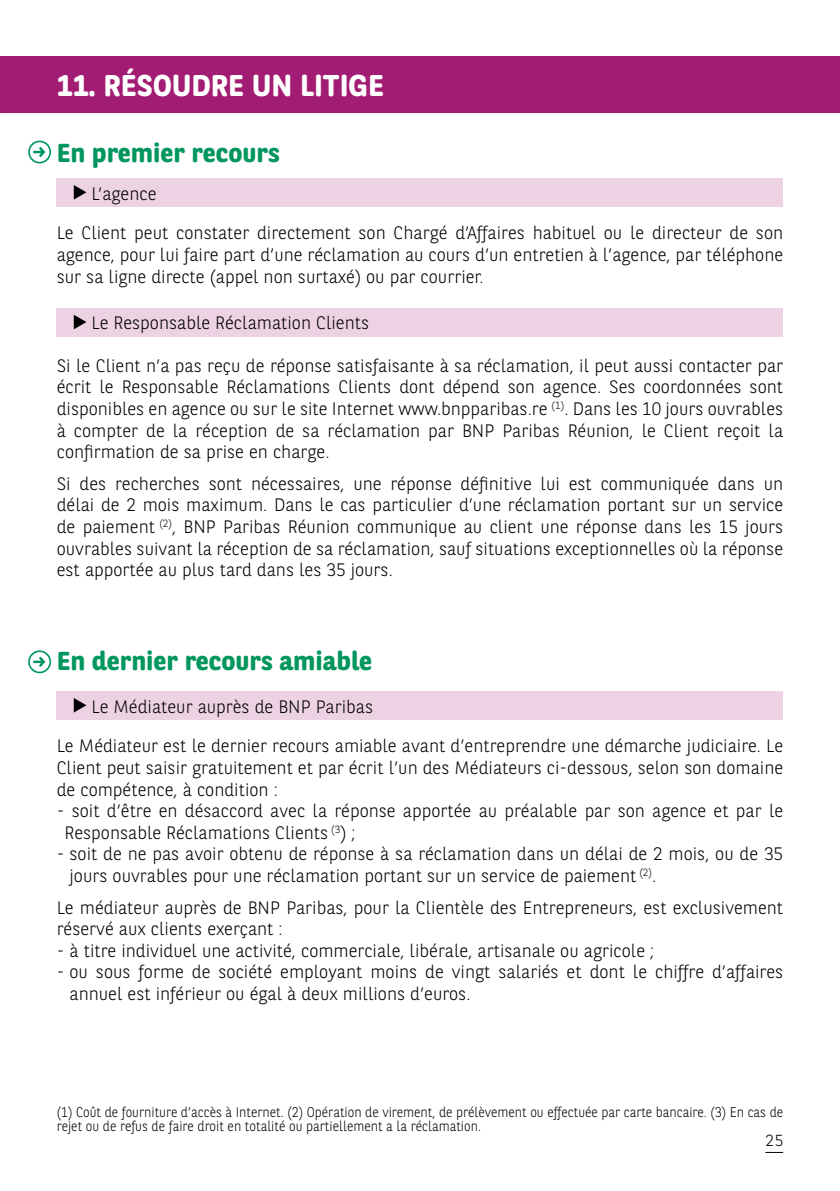
<style>
.page{position:relative;width:840px;height:1191px;background:#fff}
.page>*{position:absolute;margin:0;border:0;box-sizing:border-box;transform-origin:0 0}
.t1{font:700 30px "BNPP Rounded";color:#fff}
.t2{font:700 26px "BNPP Rounded";color:#00965e}
.t3{font:300 18px/21.6px "BNPP Sans";color:#000;text-align:justify}
.t4{font:300 16px "BNPP Sans";color:#000}
.t5{font:300 14px/14px "BNPP Sans";color:#000;scale:.93 1}
</style>
<div class="page">
<div style="left:0;top:56px;width:839px;height:57px;background:#a31c73"></div>
<div style="left:57px;top:178px;width:725px;height:28px;background:#edd2e3"></div>
<svg style="left:74px;top:185px;width:12px;height:15px"></svg>
<div style="left:57px;top:308px;width:725px;height:28px;background:#edd2e3"></div>
<svg style="left:74px;top:315px;width:12px;height:14px"></svg>
<div style="left:57px;top:691px;width:725px;height:28px;background:#edd2e3"></div>
<svg style="left:74px;top:698px;width:12px;height:14px"></svg>
<svg style="left:28px;top:141px;width:23px;height:22px"></svg>
<svg style="left:765px;top:1152px;width:17px;height:1px"></svg>
<svg style="left:28px;top:650px;width:23px;height:23px"></svg>
<h1 class="t1" style="left:57px;top:68px;width:328px">11. RÉSOUDRE UN LITIGE</h1>
<h2 class="t2" style="left:57px;top:137px;width:224px">En premier recours</h2>
<p class="t3" style="left:91px;top:182px;width:66px">L’agence</p>
<p class="t3" style="left:57px;top:221px;width:727px">Le Client peut constater directement son Chargé d’Affaires habituel ou le directeur de son agence, pour lui faire part d’une réclamation au cours d’un entretien à l’agence, par téléphone sur sa ligne directe (appel non surtaxé) ou par courrier.</p>
<p class="t3" style="left:91px;top:311px;width:279px">Le Responsable Réclamation Clients</p>
<p class="t3" style="left:57px;top:354px;width:727px">Si le Client n’a pas reçu de réponse satisfaisante à sa réclamation, il peut aussi contacter par écrit le Responsable Réclamations Clients dont dépend son agence. Ses coordonnées sont disponibles en agence ou sur le site Internet www.bnpparibas.re <sup>(1)</sup>. Dans les 10 jours ouvrables à compter de la réception de sa réclamation par BNP Paribas Réunion, le Client reçoit la confirmation de sa prise en charge.</p>
<p class="t3" style="left:57px;top:472px;width:727px">Si des recherches sont nécessaires, une réponse définitive lui est communiquée dans un délai de 2 mois maximum. Dans le cas particulier d’une réclamation portant sur un service de paiement <sup>(2)</sup>, BNP Paribas Réunion communique au client une réponse dans les 15 jours ouvrables suivant la réception de sa réclamation, sauf situations exceptionnelles où la réponse est apportée au plus tard dans les 35 jours.</p>
<h2 class="t2" style="left:57px;top:645px;width:316px">En dernier recours amiable</h2>
<p class="t3" style="left:91px;top:694px;width:283px">Le Médiateur auprès de BNP Paribas</p>
<p class="t3" style="left:57px;top:734px;width:727px">Le Médiateur est le dernier recours amiable avant d’entreprendre une démarche judiciaire. Le Client peut saisir gratuitement et par écrit l’un des Médiateurs ci-dessous, selon son domaine de compétence, à condition :</p>
<p class="t3" style="left:64px;top:799px;width:719px;text-indent:-8px">- soit d’être en désaccord avec la réponse apportée au préalable par son agence et par le<br>Responsable Réclamations Clients <sup>(3</sup>) ;</p>
<p class="t3" style="left:69px;top:842px;width:714px;text-indent:-13px">- soit de ne pas avoir obtenu de réponse à sa réclamation dans un délai de 2 mois, ou de 35 jours ouvrables pour une réclamation portant sur un service de paiement <sup>(2)</sup>.</p>
<p class="t3" style="left:57px;top:895px;width:727px">Le médiateur auprès de BNP Paribas, pour la Clientèle des Entrepreneurs, est exclusivement réservé aux clients exerçant :</p>
<p class="t3" style="left:57px;top:939px;width:598px">- à titre individuel une activité, commerciale, libérale, artisanale ou agricole ;</p>
<p class="t3" style="left:69px;top:960px;width:714px;text-indent:-13px">- ou sous forme de société employant moins de vingt salariés et dont le chiffre d’affaires annuel est inférieur ou égal à deux millions d’euros.</p>
<p class="t5" style="left:57px;top:1104px;width:782px">(1) Coût de fourniture d’accès à Internet. (2) Opération de virement, de prélèvement ou effectuée par carte bancaire. (3) En cas de rejet ou de refus de faire droit en totalité ou partiellement a la réclamation.</p>
<p class="t4" style="left:765px;top:1129px;width:19px">25</p>
</div>
